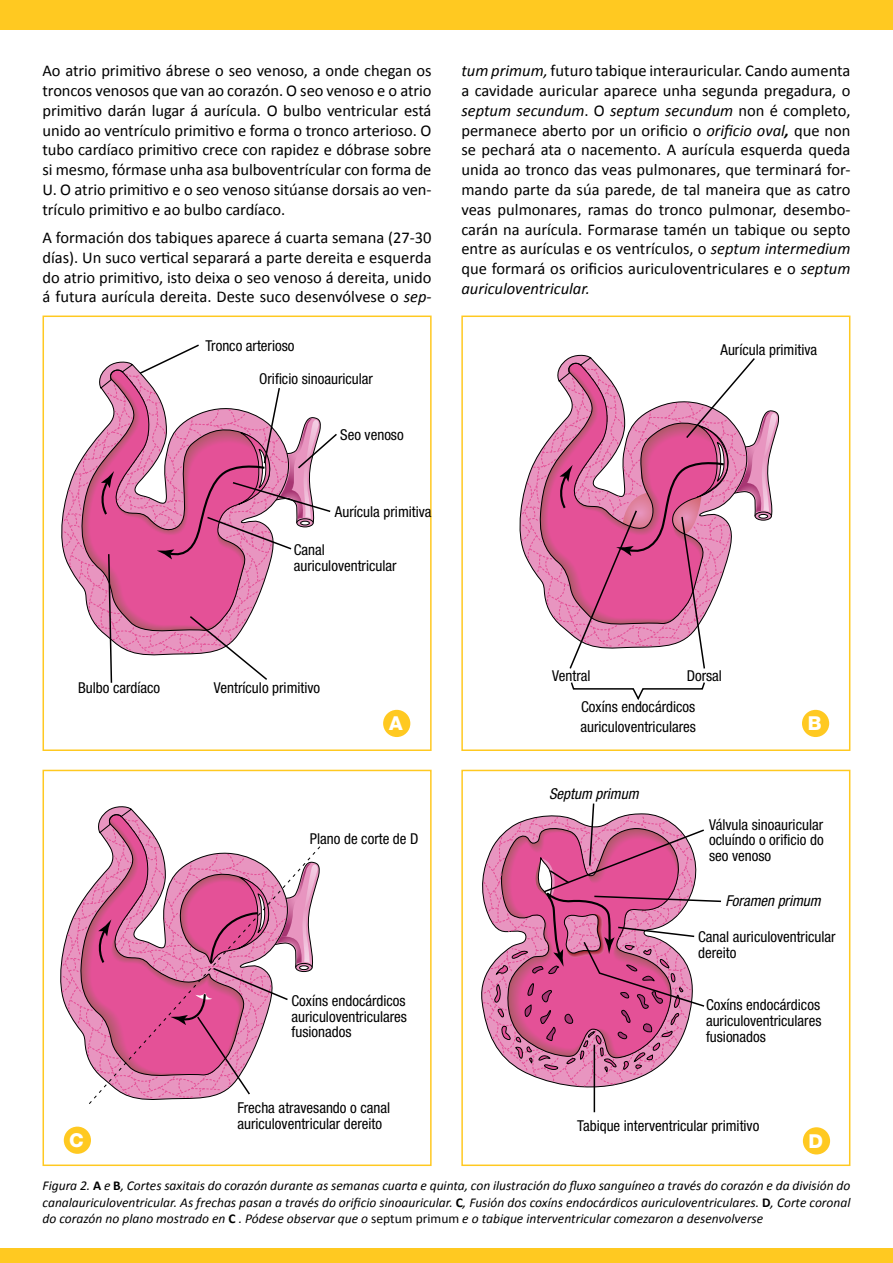
<style>
.page{position:relative;width:893px;height:1263px;background:#fff}
.page>*{position:absolute;margin:0;border:0;box-sizing:border-box;transform-origin:0 0}
.t1{font:800 19.2px "Helvetica Neue LT Std";color:#fff}
.t2{font:16.5px/19.8px "Calibri";color:#000;text-align:justify}
.t3{font:condensed 15px/15.8px "Helvetica Neue LT Std";color:#000}
.t4{font:italic condensed 15px "Helvetica Neue LT Std";color:#000}
.t5{font:italic 13.5px/16.5px "Calibri";color:#000;text-align:justify}
.s1{font-style:italic}
.s2{font-weight:700;font-style:italic}
.s3{font-weight:700;font-style:normal}
.s4{font-style:normal}
</style>
<div class="page">
<div style="left:43px;top:315px;width:389px;height:436px;border:2px solid #ffc921"></div>
<div style="left:43px;top:770px;width:389px;height:396px;border:2px solid #ffc921"></div>
<div style="left:461px;top:315px;width:389px;height:436px;border:2px solid #ffc921"></div>
<div style="left:461px;top:770px;width:389px;height:396px;border:2px solid #ffc921"></div>
<div style="left:0;top:1248px;width:893px;height:15px;background:#ffc921"></div>
<div style="left:0;top:0;width:893px;height:30px;background:#ffc921"></div>
<svg style="left:520px;top:354px;width:260px;height:315px"></svg>
<svg style="left:570px;top:682px;width:135px;height:18px"></svg>
<svg style="left:62px;top:344px;width:275px;height:339px"></svg>
<svg style="left:61px;top:806px;width:259px;height:294px"></svg>
<svg style="left:482px;top:803px;width:239px;height:284px"></svg>
<hr style="left:594px;top:1045px;width:1px;height:67px;background:#000">
<div style="left:383px;top:710px;width:27px;height:27px;background:#ffc921;border-radius:50%"></div>
<div style="left:64px;top:1126px;width:27px;height:28px;background:#ffc921;border-radius:50%"></div>
<div style="left:802px;top:710px;width:27px;height:27px;background:#ffc921;border-radius:50%"></div>
<div style="left:803px;top:1127px;width:27px;height:27px;background:#ffc921;border-radius:50%"></div>
<p class="t2" style="left:43px;top:60px;width:391px">Ao atrio primitivo ábrese o seo venoso, a onde chegan os troncos venosos que van ao corazón. O seo venoso e o atrio primitivo darán lugar á aurícula. O bulbo ventricular está unido ao ventrículo primitivo e forma o tronco arterioso. O tubo cardíaco primitivo crece con rapidez e dóbrase sobre si mesmo, fórmase unha asa bulboventrícular con forma de U. O atrio primitivo e o seo venoso sitúanse dorsais ao ven&shy;trículo primitivo e ao bulbo cardíaco.</p>
<p class="t2" style="left:43px;top:227px;width:391px">A formación dos tabiques aparece á cuarta semana (27-30 días). Un suco vertical separará a parte dereita e esquerda do atrio primitivo, isto deixa o seo venoso á dereita, unido á futura aurícula dereita. Deste suco desenvólvese o <span class="s1">sep-</span></p>
<p class="t3" style="left:205px;top:338px;width:91px">Tronco arterioso</p>
<p class="t3" style="left:259px;top:371px;width:115px">Orificio sinoauricular</p>
<p class="t3" style="left:340px;top:427px;width:65px">Seo venoso</p>
<p class="t3" style="left:335px;top:503px;width:98px">Aurícula primitiva</p>
<p class="t3" style="left:294px;top:542px;width:104px">Canal auriculoventricular</p>
<p class="t2" style="left:461px;top:60px;width:391px"><span class="s1">tum primum,</span> futuro tabique interauricular. Cando aumenta a cavidade auricular aparece unha segunda pregadura, o <span class="s1">septum secundum</span>. O <span class="s1">septum secundum</span> non é completo, permanece aberto por un orificio o <span class="s1">orificio oval</span><span class="s2">,</span> que non se pechará ata o nacemento. A aurícula esquerda queda unida ao tronco das veas pulmonares, que terminará for&shy;mando parte da súa parede, de tal maneira que as catro veas pulmonares, ramas do tronco pulmonar, desembo&shy;carán na aurícula. Formarase tamén un tabique ou septo entre as aurículas e os ventrículos, o <span class="s1">septum intermedium </span>que formará os orificios auriculoventriculares e o <span class="s1">septum auriculoventricular.</span></p>
<p class="t3" style="left:720px;top:341px;width:98px">Aurícula primitiva</p>
<p class="t3" style="left:78px;top:680px;width:84px">Bulbo cardíaco</p>
<p class="t3" style="left:214px;top:680px;width:108px">Ventrículo primitivo</p>
<p class="t1" style="left:389px;top:712px;width:15px">A</p>
<p class="t3" style="left:310px;top:830px;width:110px">Plano de corte de D</p>
<p class="t3" style="left:292px;top:993px;width:117px;text-align:justify">Coxíns endocárdicos auriculoventriculares fusionados</p>
<p class="t1" style="left:69px;top:1129px;width:16px">C</p>
<p class="t3" style="left:237px;top:1100px;width:154px">Frecha atravesando o canal auriculoventricular dereito</p>
<p class="t3" style="left:581px;top:661px;width:116px;line-height:30.6px;text-indent:-29px">Ventral<br>Coxíns endocárdicos</p>
<p class="t3" style="left:580px;top:719px;width:117px">auriculoventriculares</p>
<p class="t3" style="left:687px;top:668px;width:37px">Dorsal</p>
<p class="t4" style="left:549px;top:785px;width:91px">Septum primum</p>
<p class="t1" style="left:808px;top:712px;width:15px">B</p>
<p class="t3" style="left:709px;top:816px;width:116px;text-align:justify">Válvula sinoauricular ocluíndo o orificio do seo venoso</p>
<p class="t4" style="left:725px;top:892px;width:97px">Foramen primum</p>
<p class="t3" style="left:698px;top:929px;width:139px">Canal auriculoventricular dereito</p>
<p class="t3" style="left:706px;top:997px;width:117px;text-align:justify">Coxíns endocárdicos auriculoventriculares fusionados</p>
<p class="t3" style="left:577px;top:1117px;width:184px">Tabique interventricular primitivo</p>
<p class="t1" style="left:808px;top:1129px;width:16px">D</p>
<p class="t5" style="left:43px;top:1177px;width:809px">Figura 2. <span class="s3">A</span> e <span class="s3">B</span>, Cortes saxitais do corazón durante as semanas cuarta e quinta, con ilustración do fluxo sanguíneo a través do corazón e da división do canalauriculoventricular. As frechas pasan a través do orificio sinoauricular. <span class="s3">C</span>, Fusión dos coxíns endocárdicos auriculoventriculares. <span class="s3">D</span>, Corte coronal do corazón no plano mostrado en <span class="s3">C</span> . Pódese observar que o <span class="s4">septum primum</span> e o tabique interventricular comezaron a desenvolverse</p>
</div>
